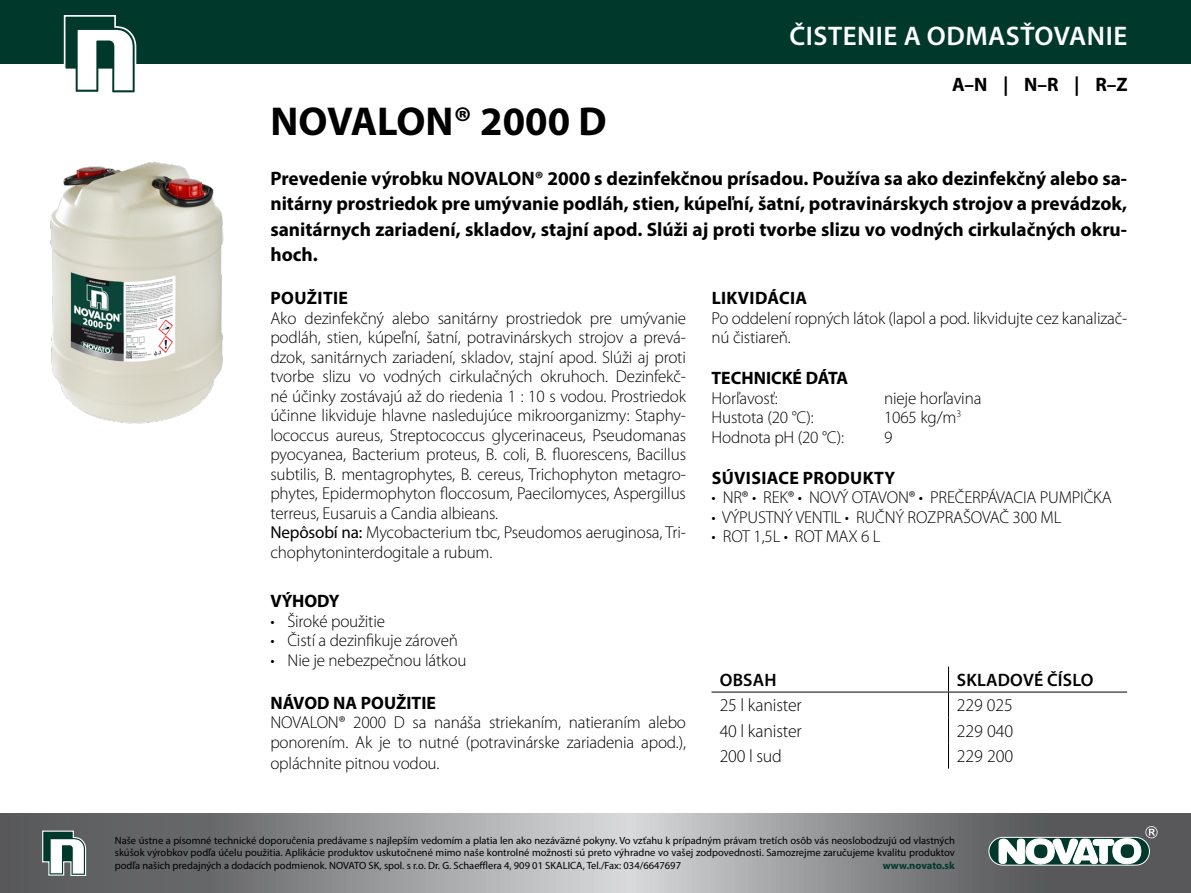
<style>
.page{position:relative;width:1191px;height:893px;background:#fff}
.page>*{position:absolute;margin:0;border:0;box-sizing:border-box;transform-origin:0 0}
.t1{font:700 40.5px "Myriad Pro";color:#000}
.t2{font:600 27px "Myriad Pro";letter-spacing:.02em;color:#fff}
.t3{font:700 19.5px/25.5px "Myriad Pro";color:#000;text-align:justify}
.t4{font:300 18px "Myriad Pro";letter-spacing:-.01em;color:#000}
.t5{font:700 18px "Myriad Pro";letter-spacing:.02em;color:#000}
.t6{font:700 18px "Myriad Pro";color:#000}
.t7{font:600 18px "Myriad Pro";letter-spacing:.01em;color:#000}
.t8{font:300 17.25px/19.5px "Myriad Pro";letter-spacing:-.01em;color:#000;text-align:justify}
.t9{font:10.5px/12.6px "Myriad Pro";color:#000;text-align:justify}
.t10{font:700 10.5px "Myriad Pro";letter-spacing:-.005em;color:#00392c}
.s1{font-weight:400}
</style>
<div class="page">
<svg style="left:0;top:813px;width:1191px;height:80px;background:#8c8d8f"></svg>
<svg style="left:988px;top:826px;width:169px;height:40px"></svg>
<svg style="left:42px;top:830px;width:45px;height:46px"></svg>
<div style="left:0;top:0;width:1191px;height:64px;background:#00392c"></div>
<hr style="left:711px;top:692px;width:237px;height:1px;background:#000">
<hr style="left:948px;top:692px;width:179px;height:1px;background:#000">
<svg style="left:948px;top:666px;width:1px;height:103px"></svg>
<img style="left:50px;top:162px;width:174px;height:262px">
<svg style="left:63px;top:15px;width:74px;height:78px"></svg>
<h2 class="t2" style="left:789px;top:19px;width:339px">ČISTENIE A ODMASŤOVANIE</h2>
<p class="t1" style="left:270px;top:95px;width:338px">NOVALON® 2000 D</p>
<p class="t3" style="left:952px;top:71px;width:177px">A–N | N–R | R–Z</p>
<p class="t3" style="left:270px;top:165px;width:858px">Prevedenie výrobku NOVALON® 2000 s dezinfekčnou prísadou. Používa sa ako dezinfekčný alebo sa&shy;nitárny prostriedok pre umývanie podláh, stien, kúpeľní, šatní, potravinárskych strojov a prevádzok, sanitárnych zariadení, skladov, stajní apod. Slúži aj proti tvorbe slizu vo vodných cirkulačných okru&shy;hoch.</p>
<p class="t5" style="left:270px;top:286px;width:79px">POUŽITIE</p>
<p class="t8" style="left:270px;top:308px;width:417px">Ako dezinfekčný alebo sanitárny prostriedok pre umývanie podláh, stien, kúpeľní, šatní, potravinárskych strojov a prevá&shy;dzok, sanitárnych zariadení, skladov, stajní apod. Slúži aj proti tvorbe slizu vo vodných cirkulačných okruhoch. Dezinfekč&shy;né účinky zostávajú až do riedenia 1 : 10 s vodou. Prostriedok účinne likviduje hlavne nasledujúce mikroorganizmy: Staphy&shy;lococcus aureus, Streptococcus glycerinaceus, Pseudomanas pyocyanea, Bacterium proteus, B. coli, B. fluorescens, Bacillus subtilis, B. mentagrophytes, B. cereus, Trichophyton metagro&shy;phytes, Epidermophyton floccosum, Paecilomyces, Aspergillus terreus, Eusaruis a Candia albieans.</p>
<p class="t8" style="left:270px;top:522px;width:417px"><span class="s1">Nepôsobí na:</span> Mycobacterium tbc, Pseudomos aeruginosa, Tri&shy;chophytoninterdogitale a rubum.</p>
<p class="t6" style="left:270px;top:589px;width:71px">VÝHODY</p>
<p class="t8" style="left:270px;top:611px;width:116px">• Široké použitie</p>
<p class="t8" style="left:270px;top:631px;width:189px">• Čistí a dezinfikuje zároveň</p>
<p class="t8" style="left:270px;top:650px;width:197px">• Nie je nebezpečnou látkou</p>
<p class="t6" style="left:270px;top:691px;width:167px">NÁVOD NA POUŽITIE</p>
<p class="t8" style="left:270px;top:712px;width:417px;line-height:20.1px">NOVALON® 2000 D sa nanáša striekaním, natieraním alebo ponorením. Ak je to nutné (potravinárske zariadenia apod.), opláchnite pitnou vodou.</p>
<p class="t5" style="left:711px;top:286px;width:97px">LIKVIDÁCIA</p>
<p class="t8" style="left:711px;top:308px;width:417px">Po oddelení ropných látok (lapol a pod. likvidujte cez kanalizač&shy;nú čistiareň.</p>
<p class="t6" style="left:711px;top:366px;width:138px">TECHNICKÉ DÁTA</p>
<p class="t8" style="left:711px;top:388px;width:68px">Horľavosť:</p>
<p class="t8" style="left:884px;top:388px;width:99px">nieje horľavina</p>
<p class="t8" style="left:711px;top:408px;width:104px">Hustota (20 °C):</p>
<p class="t8" style="left:884px;top:408px;width:79px">1065 kg/m<sup>3</sup></p>
<p class="t8" style="left:711px;top:427px;width:134px">Hodnota pH (20 °C):</p>
<p class="t8" style="left:884px;top:427px;width:10px">9</p>
<p class="t5" style="left:711px;top:466px;width:185px">SÚVISIACE PRODUKTY</p>
<p class="t8" style="left:711px;top:488px;width:402px">• NR® • REK® • NOVÝ OTAVON® • PREČERPÁVACIA PUMPIČKA</p>
<p class="t8" style="left:711px;top:507px;width:351px">• VÝPUSTNÝ VENTIL • RUČNÝ ROZPRAŠOVAČ 300 ML</p>
<p class="t8" style="left:711px;top:527px;width:170px">• ROT 1,5L • ROT MAX 6 L</p>
<p class="t7" style="left:720px;top:668px;width:58px">OBSAH</p>
<p class="t7" style="left:957px;top:668px;width:138px">SKLADOVÉ ČÍSLO</p>
<p class="t4" style="left:719px;top:694px;width:84px">25 l kanister</p>
<p class="t4" style="left:956px;top:694px;width:58px">229 025</p>
<p class="t4" style="left:719px;top:720px;width:84px">40 l kanister</p>
<p class="t4" style="left:956px;top:720px;width:58px">229 040</p>
<p class="t4" style="left:719px;top:745px;width:64px">200 l sud</p>
<p class="t4" style="left:956px;top:745px;width:58px">229 200</p>
<p class="t9" style="left:115px;top:834px;width:841px">Naše ústne a písomné technické doporučenia predávame s najlepším vedomím a platia len ako nezáväzné pokyny. Vo vzťahu k prípadným právam tretích osôb vás neoslobodzujú od vlastných skúšok výrobkov podľa účelu použitia. Aplikácie produktov uskutočnené mimo naše kontrolné možnosti sú preto výhradne vo vašej zodpovednosti. Samozrejme zaručujeme kvalitu produktov podľa našich predajných a dodacích podmienok. NOVATO SK, spol. s r.o. Dr. G. Schaefflera 4, 909 01 SKALICA, Tel./Fax: 034/6647697</p>
<p class="t10" style="left:882px;top:859px;width:74px">www.novato.sk</p>
</div>
